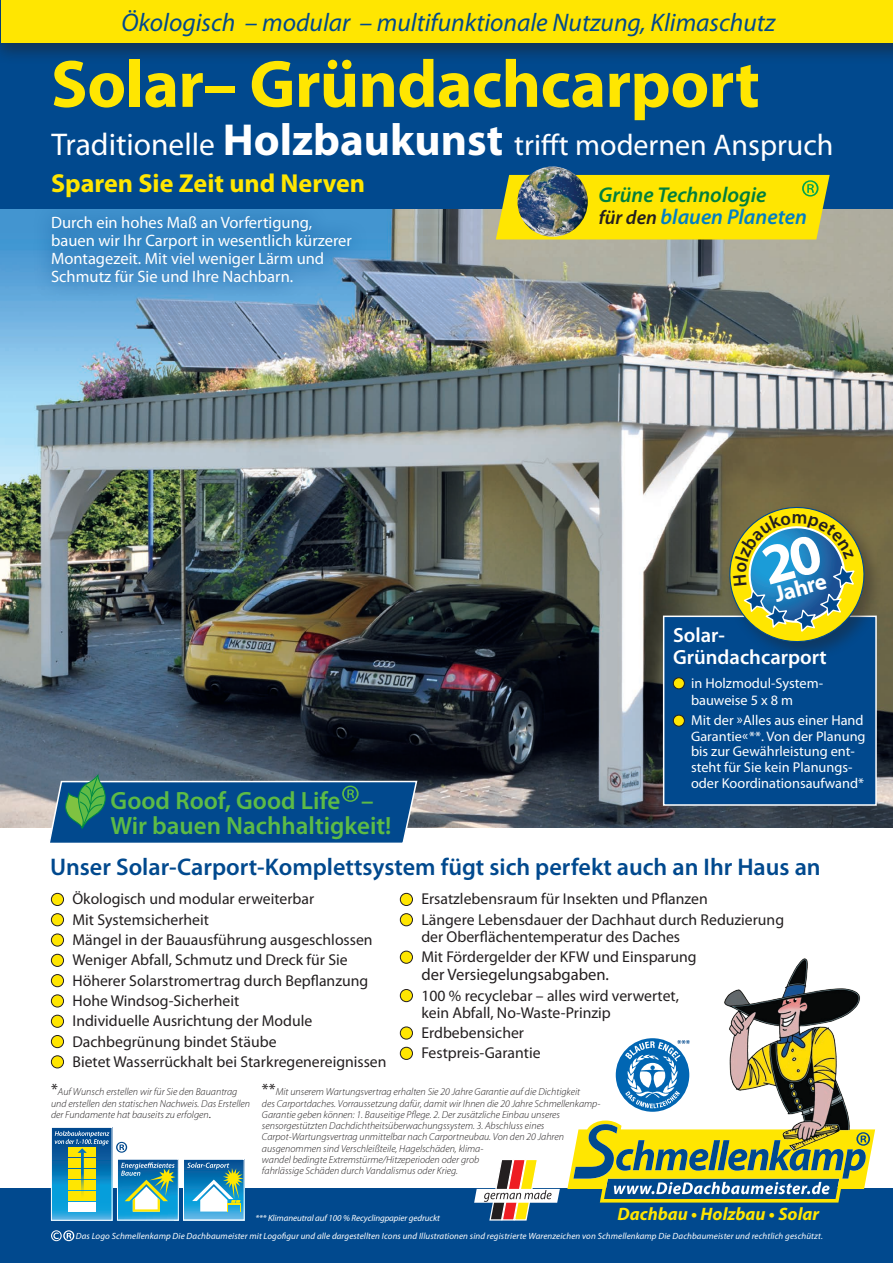
<style>
.page{position:relative;width:893px;height:1263px;background:#fff}
.page>*{position:absolute;margin:0;border:0;box-sizing:border-box;transform-origin:0 0}
.t1{font:700 67.5px "Myriad Pro";letter-spacing:-.01em;color:#ffe601}
.t2{font:30px "Myriad Pro";color:#fff}
.t3{font:700 26.1px "Myriad Pro";color:#ffe601}
.t4{font:italic 25.5px "Myriad Pro";color:#01498e}
.t5{font:600 25.05px/25px "Myriad Pro";color:#5dbb46}
.t6{font:600 24.15px "Myriad Pro";color:#01498e}
.t7{font:700 22.8px "Myriad Pro";color:#fff}
.t8{font:italic 600 21.45px/21.5px "Myriad Pro";color:#007e3d}
.t9{font:600 20.55px/22px "Myriad Pro";color:#fff}
.t10{font:italic 700 18px "Myriad Pro";color:#ffe601}
.t11{font:16.5px/18px "Myriad Pro";color:#fff}
.t12{font:16.5px "Myriad Pro";color:#231f20}
.t13{font:15.75px/20.2px "Myriad Pro";color:#231f20}
.t14{font:14.25px/15.6px "Myriad Pro";color:#fff}
.t15{font:13.8px "Myriad Pro";color:#fff;scale:1.04 1}
.t16{font:italic 300 10.2px/11.2px "Myriad Pro";color:#231f20}
.t17{font:600 10.2px "Myriad Pro";color:#01498e}
.t18{font:italic 9px "Myriad Pro";letter-spacing:.01em;color:#fff}
.t19{font:italic 9px "Myriad Pro";letter-spacing:-.01em;color:#fff}
.s1{font-size:31.5px}
.s2{font-weight:700;font-size:45px}
.s3{font-size:19.65px;color:#231f20}
.s4{color:#007ec5}
.s5{font-weight:400;font-style:normal;font-size:16.5px}
.s6{font-weight:400;font-style:normal}
</style>
<div class="page">
<div style="left:0;top:0;width:893px;height:209px;background:#01498e"></div>
<div style="left:0;top:1189px;width:893px;height:74px;background:#01498e"></div>
<div style="left:0;top:0;width:893px;height:65px;background:#231f20;opacity:.5"></div>
<div style="left:2px;top:0;width:891px;height:43px;background:#ffe601"></div>
<img style="left:0;top:209px;width:893px;height:618px">
<svg style="left:567px;top:1120px;width:308px;height:82px"></svg>
<img style="left:724px;top:958px;width:138px;height:193px">
<svg style="left:474px;top:1160px;width:86px;height:61px"></svg>
<svg style="left:119px;top:1161px;width:58px;height:57px"></svg>
<div style="left:117px;top:1159px;width:62px;height:61px;border:1px solid #fff"></div>
<svg style="left:121px;top:1162px;width:54px;height:50px"></svg>
<svg style="left:116px;top:1142px;width:11px;height:11px"></svg>
<svg style="left:51px;top:1230px;width:23px;height:11px"></svg>
<svg style="left:53px;top:1129px;width:57px;height:90px"></svg>
<div style="left:51px;top:1127px;width:61px;height:94px;border:1px solid #fff"></div>
<div style="left:69px;top:1202px;width:27px;height:10px;background:#fff"></div>
<div style="left:69px;top:1191px;width:27px;height:10px;background:#ffe601"></div>
<div style="left:69px;top:1180px;width:27px;height:10px;background:#ffe601"></div>
<div style="left:69px;top:1169px;width:27px;height:10px;background:#ffe601"></div>
<div style="left:69px;top:1158px;width:27px;height:10px;background:#ffe601"></div>
<div style="left:69px;top:1147px;width:27px;height:10px;background:#ffe601"></div>
<hr style="left:81px;top:1152px;width:2px;height:49px;background:#0072bc">
<svg style="left:55px;top:1131px;width:54px;height:22px"></svg>
<div style="left:51px;top:893px;width:13px;height:12px;background:#ffe601;border-radius:50%"></div>
<div style="left:51px;top:893px;width:13px;height:13px;border:1px solid #231f20;border-radius:50%"></div>
<div style="left:51px;top:914px;width:13px;height:12px;background:#ffe601;border-radius:50%"></div>
<div style="left:51px;top:913px;width:13px;height:13px;border:1px solid #231f20;border-radius:50%"></div>
<div style="left:51px;top:934px;width:13px;height:12px;background:#ffe601;border-radius:50%"></div>
<div style="left:51px;top:933px;width:13px;height:13px;border:1px solid #231f20;border-radius:50%"></div>
<div style="left:51px;top:954px;width:13px;height:12px;background:#ffe601;border-radius:50%"></div>
<div style="left:51px;top:954px;width:13px;height:13px;border:1px solid #231f20;border-radius:50%"></div>
<div style="left:51px;top:974px;width:13px;height:13px;background:#ffe601;border-radius:50%"></div>
<div style="left:51px;top:974px;width:13px;height:13px;border:1px solid #231f20;border-radius:50%"></div>
<div style="left:51px;top:995px;width:13px;height:12px;background:#ffe601;border-radius:50%"></div>
<div style="left:51px;top:994px;width:13px;height:13px;border:1px solid #231f20;border-radius:50%"></div>
<div style="left:51px;top:1015px;width:13px;height:12px;background:#ffe601;border-radius:50%"></div>
<div style="left:51px;top:1015px;width:13px;height:13px;border:1px solid #231f20;border-radius:50%"></div>
<div style="left:51px;top:1035px;width:13px;height:13px;background:#ffe601;border-radius:50%"></div>
<div style="left:51px;top:1035px;width:13px;height:13px;border:1px solid #231f20;border-radius:50%"></div>
<div style="left:51px;top:1056px;width:13px;height:12px;background:#ffe601;border-radius:50%"></div>
<div style="left:51px;top:1055px;width:13px;height:13px;border:1px solid #231f20;border-radius:50%"></div>
<img style="left:517px;top:166px;width:71px;height:71px;border-radius:35px">
<div style="left:32px;top:198px;width:337px;height:104px;background:#01498e;opacity:.75"></div>
<div style="left:725px;top:503px;width:159px;height:159px;background:#6f6746"></div>
<svg style="left:47px;top:775px;width:371px;height:68px"></svg>
<svg style="left:185px;top:1161px;width:58px;height:57px"></svg>
<div style="left:183px;top:1159px;width:62px;height:61px;border:1px solid #fff"></div>
<svg style="left:187px;top:1159px;width:57px;height:53px"></svg>
<svg style="left:496px;top:175px;width:334px;height:64px"></svg>
<div style="left:400px;top:893px;width:12px;height:12px;background:#ffe601;border-radius:50%"></div>
<div style="left:400px;top:893px;width:13px;height:13px;border:1px solid #231f20;border-radius:50%"></div>
<div style="left:400px;top:914px;width:12px;height:12px;background:#ffe601;border-radius:50%"></div>
<div style="left:400px;top:913px;width:13px;height:13px;border:1px solid #231f20;border-radius:50%"></div>
<div style="left:400px;top:951px;width:12px;height:12px;background:#ffe601;border-radius:50%"></div>
<div style="left:400px;top:951px;width:13px;height:13px;border:1px solid #231f20;border-radius:50%"></div>
<div style="left:400px;top:989px;width:12px;height:13px;background:#ffe601;border-radius:50%"></div>
<div style="left:400px;top:989px;width:13px;height:13px;border:1px solid #231f20;border-radius:50%"></div>
<div style="left:400px;top:1027px;width:12px;height:12px;background:#ffe601;border-radius:50%"></div>
<div style="left:400px;top:1026px;width:13px;height:13px;border:1px solid #231f20;border-radius:50%"></div>
<div style="left:400px;top:1047px;width:12px;height:12px;background:#ffe601;border-radius:50%"></div>
<div style="left:400px;top:1047px;width:13px;height:13px;border:1px solid #231f20;border-radius:50%"></div>
<svg style="left:616px;top:1038px;width:73px;height:74px"></svg>
<svg style="left:662px;top:499px;width:215px;height:307px"></svg>
<h3 class="t4" style="left:121px;top:7px;width:655px">Ökologisch – modular – multifunktionale Nutzung, Klimaschutz</h3>
<h1 class="t1" style="left:51px;top:40px;width:710px">Solar– Gründachcarport</h1>
<h2 class="t2" style="left:51px;top:126px;width:784px"><span class="s1">Traditionelle</span> <span class="s2">Holzbaukunst</span> trifft modernen Anspruch</h2>
<h3 class="t3" style="left:51px;top:167px;width:316px">Sparen Sie Zeit und Nerven</h3>
<h3 class="t11" style="left:51px;top:213px;width:302px">Durch ein hohes Maß an Vorfertigung, bauen wir Ihr Carport in wesentlich kürzerer Montagezeit. Mit viel weniger Lärm und Schmutz für Sie und Ihre Nachbarn.</h3>
<h3 class="t5" style="left:111px;top:787px;width:282px">Good Roof, Good Life –<br>Wir bauen Nachhaltigkeit!</h3>
<h3 class="t8" style="left:598px;top:184px;width:210px">Grüne Technologie<br><span class="s3">für den</span> <span class="s4">blauen Planeten</span></h3>
<h3 class="t7" style="left:771px;top:580px;width:55px;rotate:-15deg">Jahre</h3>
<h3 class="t9" style="left:673px;top:624px;width:155px">Solar-<br>Gründachcarport</h3>
<h3 class="t14" style="left:691px;top:674px;width:134px;line-height:17px">in Holzmodul-System&shy;bauweise 5 x 8 m</h3>
<h3 class="t14" style="left:691px;top:712px;width:174px">Mit der »Alles aus einer Hand</h3>
<h3 class="t15" style="left:691px;top:728px;width:169px">Garantie« **. Von der Planung</h3>
<h3 class="t14" style="left:691px;top:744px;width:175px">bis zur Gewährleistung ent&shy;steht für Sie kein Planungs&shy;oder Koordinationsaufwand*</h3>
<h3 class="t6" style="left:50px;top:852px;width:772px">Unser Solar-Carport-Komplettsystem fügt sich perfekt auch an Ihr Haus an</h3>
<p class="t13" style="left:72px;top:889px;width:316px">Ökologisch und modular erweiterbar<br>Mit Systemsicherheit<br>Mängel in der Bauausführung ausgeschlossen Weniger Abfall, Schmutz und Dreck für Sie Höherer Solarstromertrag durch Bepflanzung Hohe Windsog-Sicherheit<br>Individuelle Ausrichtung der Module Dachbegrünung bindet Stäube<br>Bietet Wasserrückhalt bei Starkregenereignissen</p>
<h3 class="t13" style="left:421px;top:889px;width:364px">Ersatzlebensraum für Insekten und Pflanzen<br>Längere Lebensdauer der Dachhaut durch Reduzierung</h3>
<h3 class="t13" style="left:421px;top:926px;width:277px">der Oberflächentemperatur des Daches<br>Mit Fördergelder der KFW und Einsparung</h3>
<h3 class="t12" style="left:421px;top:964px;width:189px">der Versiegelungsabgaben.</h3>
<h3 class="t13" style="left:421px;top:986px;width:259px;line-height:17.1px">100 % recyclebar – alles wird verwertet, kein Abfall, No-Waste-Prinzip</h3>
<h3 class="t13" style="left:421px;top:1022px;width:121px">Erdbebensicher<br>Festpreis-Garantie</h3>
<p class="t17" style="left:677px;top:1037px;width:15px">***</p>
<p class="t16" style="left:51px;top:1086px;width:201px"><span class="s5">*</span>Auf Wunsch erstellen wir für Sie den Bauantrag und erstellen den statischen Nachweis. Das Erstellen der Fundamente hat bauseits zu erfolgen<span class="s6">.</span></p>
<p class="t16" style="left:262px;top:1086px;width:340px"><span class="s5">**</span>Mit unserem Wartungsvertrag erhalten Sie 20 Jahre Garantie auf die Dichtigkeit<br>des Carportdaches. Vorraussetzung dafür, damit wir Ihnen die 20 Jahre Schmellenkamp-Garantie geben können: 1. Bauseitige Pflege. 2. Der zusätzliche Einbau unseres sensorgestützten Dachdichtheitsüberwachungssystem. 3. Abschluss eines Carpot-Wartungsvertrag unmittelbar nach Carportneubau. Von den 20 Jahren ausgenommen sind Verschleißteile, Hagelschäden, klima-<br>wandel bedingte Extremstürme/Hitzeperioden oder grob<br>fahrlässige Schäden durch Vandalismus oder Krieg.</p>
<h3 class="t10" style="left:617px;top:1202px;width:203px">Dachbau • Holzbau • Solar</h3>
<p class="t18" style="left:76px;top:1230px;width:748px">Das Logo Schmellenkamp Die Dachbaumeister mit Logofigur und alle dargestellten Icons und Illustrationen sind registrierte Warenzeichen von Schmellenkamp Die Dachbaumeister und rechtlich geschützt.</p>
<p class="t19" style="left:256px;top:1212px;width:186px">*** Klimaneutral auf 100 % Recyclingpapier gedruckt</p>
</div>
